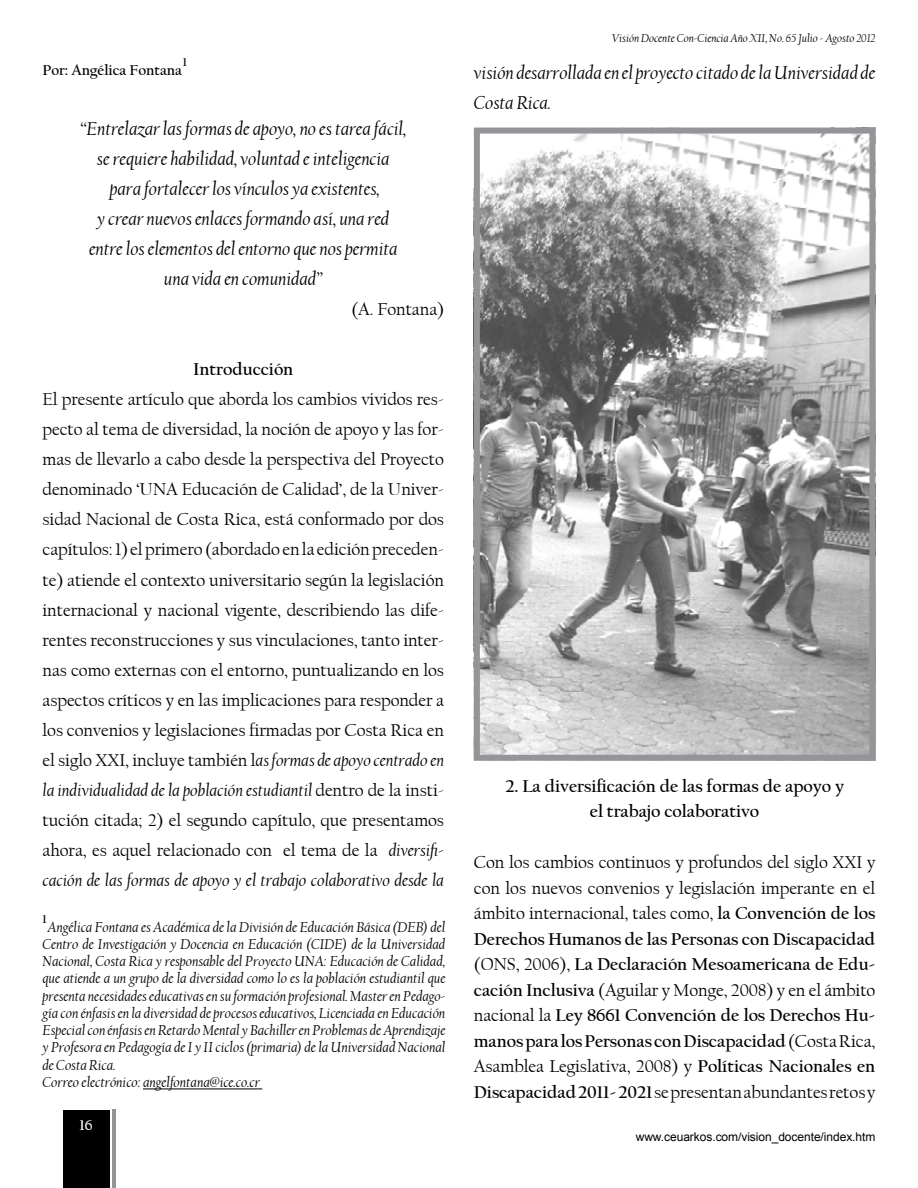
<style>
.page{position:relative;width:918px;height:1188px;background:#fff}
.page>*{position:absolute;margin:0;border:0;box-sizing:border-box;transform-origin:0 0}
.t1{font:italic 19.5px/30px "Californian FB";letter-spacing:-.005em;color:#000}
.t2{font:18px/30px "Californian FB";letter-spacing:-.005em;color:#000;text-align:justify}
.t3{font:700 18px/25.5px "Californian FB";letter-spacing:-.005em;color:#000;text-align:center}
.t4{font:italic 15px/17.2px "Californian FB";letter-spacing:-.005em;color:#000}
.t5{font:700 15px "Californian FB";letter-spacing:-.005em;color:#000}
.t6{font:700 15px "Californian FB";color:#fff}
.t7{font:italic 12px "Californian FB";letter-spacing:-.005em;color:#000}
.t8{font:12px "Arial";letter-spacing:-.005em;color:#000}
.t9{font:700 12px "Californian FB";color:#000}
.s1{font-style:italic}
.s2{font-weight:700}
</style>
<div class="page">
<div style="left:64px;top:1110px;width:46px;height:78px;background:#000"></div>
<hr style="left:113px;top:1110px;width:3px;height:78px;background:#939598">
<hr style="left:143px;top:1089px;width:119px;height:1px;background:#000">
<img style="left:481px;top:135px;width:387px;height:619px">
<div style="left:474px;top:128px;width:401px;height:633px;border:6px solid #939598"></div>
<p class="t9" style="left:183px;top:56px;width:6px">1</p>
<p class="t5" style="left:43px;top:62px;width:141px">Por: Angélica Fontana</p>
<p class="t1" style="left:80px;top:114px;width:328px;text-align:center">“Entrelazar las formas de apoyo, no es tarea fácil, se requiere habilidad, voluntad e inteligencia para fortalecer los vínculos ya existentes,<br>y crear nuevos enlaces formando así, una red entre los elementos del entorno que nos permita una vida en comunidad”</p>
<p class="t2" style="left:351px;top:295px;width:94px">(A. Fontana)</p>
<p class="t3" style="left:193px;top:357px;width:102px">Introducción</p>
<p class="t2" style="left:43px;top:385px;width:403px">El presente artículo que aborda los cambios vividos res&shy;pecto al tema de diversidad, la noción de apoyo y las for&shy;mas de llevarlo a cabo desde la perspectiva del Proyecto denominado ‘UNA Educación de Calidad’, de la Univer&shy;sidad Nacional de Costa Rica, está conformado por dos capítulos: 1) el primero (abordado en la edición preceden&shy;te) atiende el contexto universitario según la legislación internacional y nacional vigente, describiendo las dife&shy;rentes reconstrucciones y sus vinculaciones, tanto inter&shy;nas como externas con el entorno, puntualizando en los aspectos críticos y en las implicaciones para responder a los convenios y legislaciones firmadas por Costa Rica en el siglo XXI, incluye también l<span class="s1">as formas de apoyo centrado en la individualidad de la población estudiantil</span> dentro de la insti&shy;tución citada; 2) el segundo capítulo, que presentamos ahora, es aquel relacionado con el tema de la <span class="s1">diversifi&shy;cación de las formas de apoyo y el trabajo colaborativo desde la</span></p>
<p class="t4" style="left:43px;top:918px;width:404px;text-indent:5px">Angélica Fontana es Académica de la División de Educación Básica (DEB) del Centro de Investigación y Docencia en Educación (CIDE) de la Universidad Nacional, Costa Rica y responsable del Proyecto UNA: Educación de Calidad, que atiende a un grupo de la diversidad como lo es la población estudiantil que presenta necesidades educativas en su formación profesional. Master en Pedago&shy;gía con énfasis en la diversidad de procesos educativos, Licenciada en Educación Especial con énfasis en Retardo Mental y Bachiller en Problemas de Aprendizaje y Profesora en Pedagogía de I y II ciclos (primaria) de la Universidad Nacional de Costa Rica.<br>Correo electrónico: angelfontana@ice.co.cr</p>
<p class="t9" style="left:42px;top:913px;width:6px">1</p>
<p class="t6" style="left:80px;top:1117px;width:14px">16</p>
<p class="t7" style="left:612px;top:31px;width:265px">Visión Docente Con-Ciencia Año XII, No. 65 Julio - Agosto 2012</p>
<p class="t1" style="left:474px;top:58px;width:403px">visión desarrollada en el proyecto citado de la Universidad de<br>Costa Rica.</p>
<p class="t3" style="left:505px;top:773px;width:341px">2. La diversificación de las formas de apoyo y el trabajo colaborativo</p>
<p class="t2" style="left:474px;top:850px;width:403px;line-height:25.5px">Con los cambios continuos y profundos del siglo XXI y con los nuevos convenios y legislación imperante en el ámbito internacional, tales como, <span class="s2">la Convención de los Derechos Humanos de las Personas con Discapacidad </span>(ONS, 2006), <span class="s2">La Declaración Mesoamericana de Edu&shy;cación Inclusiva</span> (Aguilar y Monge, 2008) y en el ámbito nacional la <span class="s2">Ley 8661 Convención de los Derechos Hu&shy;manos para los Personas con Discapacidad</span> (Costa Rica, Asamblea Legislativa, 2008) y <span class="s2">Políticas Nacionales en Discapacidad 2011- 2021</span> se presentan abundantes retos y</p>
<p class="t8" style="left:636px;top:1129px;width:241px">www.ceuarkos.com/vision_docente/index.htm</p>
</div>
